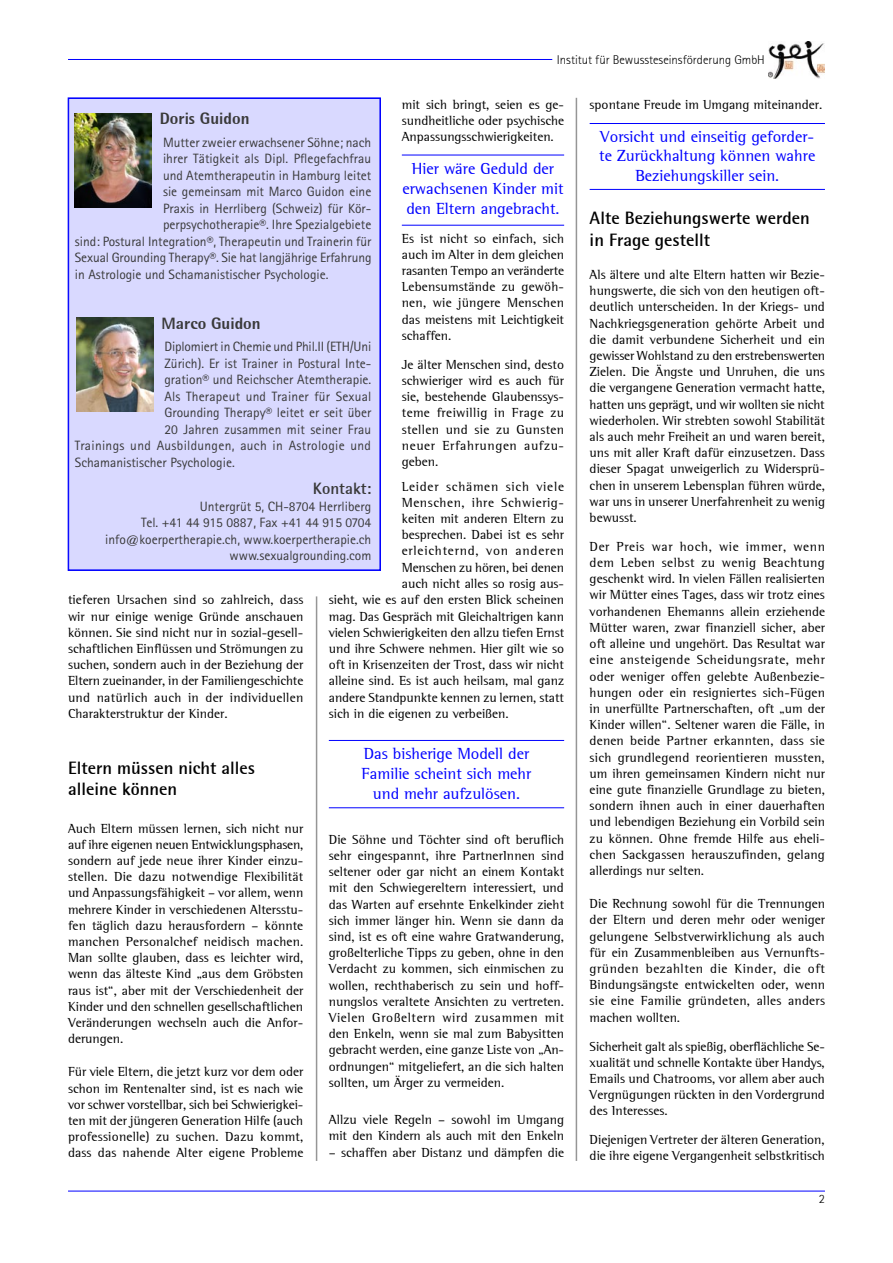
<style>
.page{position:relative;width:893px;height:1263px;background:#fff}
.page>*{position:absolute;margin:0;border:0;box-sizing:border-box;transform-origin:0 0}
.Titel_2{font:700 18px/21.6px "Rotis Semi Sans";color:#000}
.Kastenschrift_blau{font:16.5px/19.8px "Rotis Semi Serif";color:#00f;text-align:center}
.Kastentitel_grau{font:800 16.5px "Rotis Semi Sans";color:#393939}
.Kastentitel_grau-2{font:700 16.5px "Rotis Semi Sans";color:#393939}
.Fließtext_9{font:13.5px/16.2px "Rotis Semi Serif";color:#000;text-align:justify}
.Kastentext_grau{font:13.5px "Rotis Sans Serif";color:#393939}
.Kastentext_grau-2{font:13.5px "Rotis Sans Serif";letter-spacing:.02em;color:#393939}
.t1{font:300 12.75px "Rotis Sans Serif";color:#000}
</style>
<div class="page">
<div style="left:68px;top:98px;width:313px;height:473px;background:#d9d9ff"></div>
<img style="left:75px;top:113px;width:76px;height:94px">
<img style="left:77px;top:318px;width:76px;height:93px">
<hr style="left:329px;top:740px;width:235px;height:1px;background:#00f">
<hr style="left:402px;top:225px;width:162px;height:1px;background:#00f">
<hr style="left:329px;top:807px;width:235px;height:1px;background:#00f">
<hr style="left:316px;top:596px;width:1px;height:565px;background:#969696">
<hr style="left:576px;top:98px;width:1px;height:1063px;background:#969696">
<hr style="left:402px;top:155px;width:162px;height:1px;background:#00f">
<hr style="left:590px;top:123px;width:235px;height:1px;background:#00f">
<hr style="left:590px;top:189px;width:235px;height:1px;background:#00f">
<hr style="left:68px;top:1191px;width:757px;height:1px;background:#00f">
<hr style="left:68px;top:59px;width:484px;height:1px;background:#00f">
<img style="left:768px;top:41px;width:57px;height:38px">
<p class="t1" style="left:557px;top:53px;width:210px">Institut für Bewussteseinsförderung GmbH</p>
<p class="Fließtext_9" style="left:402px;top:96px;width:164px">mit sich bringt, seien es ge&shy;sundheitliche oder psychische Anpassungsschwierigkeiten.</p>
<p class="Kastenschrift_blau" style="left:402px;top:159px;width:163px">Hier wäre Geduld der erwachsenen Kinder mit den Eltern angebracht.</p>
<p class="Fließtext_9" style="left:402px;top:230px;width:164px">Es ist nicht so einfach, sich auch im Alter in dem gleichen rasanten Tempo an veränderte Lebensumstände zu gewöh&shy;nen, wie jüngere Menschen das meistens mit Leichtigkeit schaffen.</p>
<p class="Fließtext_9" style="left:402px;top:356px;width:164px">Je älter Menschen sind, desto schwieriger wird es auch für sie, bestehende Glaubenssys&shy;teme freiwillig in Frage zu stellen und sie zu Gunsten neuer Erfahrungen aufzu&shy;geben.</p>
<p class="Fließtext_9" style="left:402px;top:478px;width:164px">Leider schämen sich viele Menschen, ihre Schwierig&shy;keiten mit anderen Eltern zu besprechen. Dabei ist es sehr erleichternd, von anderen Menschen zu hören, bei denen auch nicht alles so rosig aus-</p>
<p class="Kastentitel_grau" style="left:160px;top:108px;width:91px">Doris Guidon</p>
<p class="Kastentext_grau" style="left:163px;top:134px;width:210px">Mutter zweier erwachsener Söhne; nach</p>
<p class="Kastentext_grau" style="left:163px;top:150px;width:210px">ihrer Tätigkeit als Dipl. Pflegefachfrau</p>
<p class="Kastentext_grau" style="left:163px;top:167px;width:210px">und Atemtherapeutin in Hamburg leitet</p>
<p class="Kastentext_grau" style="left:163px;top:183px;width:210px">sie gemeinsam mit Marco Guidon eine</p>
<p class="Kastentext_grau" style="left:163px;top:200px;width:210px">Praxis in Herrliberg (Schweiz) für Kör-</p>
<p class="Kastentext_grau" style="left:163px;top:216px;width:210px">perpsychotherapie®. Ihre Spezialgebiete</p>
<p class="Kastentext_grau" style="left:75px;top:233px;width:298px">sind: Postural Integration®, Therapeutin und Trainerin für</p>
<p class="Kastentext_grau" style="left:75px;top:249px;width:298px">Sexual Grounding Therapy®. Sie hat langjährige Erfahrung</p>
<p class="Kastentext_grau" style="left:75px;top:266px;width:255px">in Astrologie und Schamanistischer Psychologie.</p>
<p class="Kastentitel_grau" style="left:162px;top:312px;width:101px">Marco Guidon</p>
<p class="Kastentext_grau" style="left:164px;top:339px;width:208px">Diplomiert in Chemie und Phil.II (ETH/Uni</p>
<p class="Kastentext_grau" style="left:164px;top:355px;width:208px">Zürich). Er ist Trainer in Postural Inte-</p>
<p class="Kastentext_grau" style="left:164px;top:372px;width:208px">gration® und Reichscher Atemtherapie.</p>
<p class="Kastentext_grau" style="left:164px;top:388px;width:209px">Als Therapeut und Trainer für Sexual</p>
<p class="Kastentext_grau" style="left:164px;top:405px;width:208px">Grounding Therapy® leitet er seit über</p>
<p class="Kastentext_grau" style="left:164px;top:421px;width:208px">20 Jahren zusammen mit seiner Frau</p>
<p class="Kastentext_grau-2" style="left:75px;top:438px;width:298px">Trainings und Ausbildungen, auch in Astrologie und</p>
<p class="Kastentext_grau" style="left:75px;top:454px;width:161px">Schamanistischer Psychologie.</p>
<p class="Kastentitel_grau-2" style="left:313px;top:478px;width:60px">Kontakt:</p>
<p class="Kastentext_grau" style="left:200px;top:498px;width:173px">Untergrüt 5, CH-8704 Herrliberg</p>
<p class="Kastentext_grau" style="left:141px;top:515px;width:232px">Tel. +41 44 915 0887, Fax +41 44 915 0704</p>
<p class="Kastentext_grau" style="left:105px;top:531px;width:268px">info@koerpertherapie.ch, www.koerpertherapie.ch</p>
<p class="Kastentext_grau" style="left:230px;top:548px;width:143px">www.sexualgrounding.com</p>
<p class="Fließtext_9" style="left:329px;top:592px;width:237px">sieht, wie es auf den ersten Blick scheinen mag. Das Gespräch mit Gleichaltrigen kann vielen Schwierigkeiten den allzu tiefen Ernst und ihre Schwere nehmen. Hier gilt wie so oft in Krisenzeiten der Trost, dass wir nicht alleine sind. Es ist auch heilsam, mal ganz andere Standpunkte kennen zu lernen, statt sich in die eigenen zu verbeißen.</p>
<p class="Kastenschrift_blau" style="left:364px;top:743px;width:167px">Das bisherige Modell der</p>
<p class="Kastenschrift_blau" style="left:362px;top:763px;width:171px">Familie scheint sich mehr</p>
<p class="Kastenschrift_blau" style="left:373px;top:783px;width:149px">und mehr aufzulösen.</p>
<p class="Fließtext_9" style="left:329px;top:831px;width:237px">Die Söhne und Töchter sind oft beruflich sehr eingespannt, ihre PartnerInnen sind seltener oder gar nicht an einem Kontakt mit den Schwiegereltern interessiert, und das Warten auf ersehnte Enkelkinder zieht sich immer länger hin. Wenn sie dann da sind, ist es oft eine wahre Gratwanderung, großelterliche Tipps zu geben, ohne in den Verdacht zu kommen, sich einmischen zu wollen, rechthaberisch zu sein und hoff&shy;nungslos veraltete Ansichten zu vertreten.<br>Vielen Großeltern wird zusammen mit den Enkeln, wenn sie mal zum Babysitten gebracht werden, eine ganze Liste von „An&shy;ordnungen“ mitgeliefert, an die sich halten sollten, um Ärger zu vermeiden.</p>
<p class="Fließtext_9" style="left:329px;top:1111px;width:237px">Allzu viele Regeln – sowohl im Umgang mit den Kindern als auch mit den Enkeln</p>
<p class="Fließtext_9" style="left:329px;top:1144px;width:237px">– schaffen aber Distanz und dämpfen die</p>
<p class="Fließtext_9" style="left:68px;top:592px;width:237px">tieferen Ursachen sind so zahlreich, dass wir nur einige wenige Gründe anschauen können. Sie sind nicht nur in sozial-gesell&shy;schaftlichen Einflüssen und Strömungen zu suchen, sondern auch in der Beziehung der Eltern zueinander, in der Familiengeschichte und natürlich auch in der individuellen Charakterstruktur der Kinder.</p>
<p class="Titel_2" style="left:68px;top:756px;width:189px">Eltern müssen nicht alles alleine können</p>
<p class="Fließtext_9" style="left:68px;top:820px;width:237px">Auch Eltern müssen lernen, sich nicht nur auf ihre eigenen neuen Entwicklungsphasen, sondern auf jede neue ihrer Kinder einzu&shy;stellen. Die dazu notwendige Flexibilität und Anpassungsfähigkeit – vor allem, wenn mehrere Kinder in verschiedenen Altersstu&shy;fen täglich dazu herausfordern – könnte manchen Personalchef neidisch machen.<br>Man sollte glauben, dass es leichter wird, wenn das älteste Kind „aus dem Gröbsten raus ist“, aber mit der Verschiedenheit der Kinder und den schnellen gesellschaftlichen Veränderungen wechseln auch die Anfor&shy;derungen.</p>
<p class="Fließtext_9" style="left:68px;top:1064px;width:237px">Für viele Eltern, die jetzt kurz vor dem oder schon im Rentenalter sind, ist es nach wie vor schwer vorstellbar, sich bei Schwierigkei&shy;ten mit der jüngeren Generation Hilfe (auch professionelle) zu suchen. Dazu kommt, dass das nahende Alter eigene Probleme</p>
<p class="Fließtext_9" style="left:590px;top:96px;width:234px">spontane Freude im Umgang miteinander.</p>
<p class="Kastenschrift_blau" style="left:599px;top:126px;width:218px">Vorsicht und einseitig geforder&shy;te Zurückhaltung können wahre<br>Beziehungskiller sein.</p>
<p class="Titel_2" style="left:590px;top:207px;width:222px">Alte Beziehungswerte werden in Frage gestellt</p>
<p class="Fließtext_9" style="left:590px;top:266px;width:237px">Als ältere und alte Eltern hatten wir Bezie&shy;hungswerte, die sich von den heutigen oft&shy;deutlich unterscheiden. In der Kriegs- und Nachkriegsgeneration gehörte Arbeit und die damit verbundene Sicherheit und ein gewisser Wohlstand zu den erstrebenswerten Zielen. Die Ängste und Unruhen, die uns die vergangene Generation vermacht hatte, hatten uns geprägt, und wir wollten sie nicht wiederholen. Wir strebten sowohl Stabilität als auch mehr Freiheit an und waren bereit, uns mit aller Kraft dafür einzusetzen. Dass dieser Spagat unweigerlich zu Widersprü&shy;chen in unserem Lebensplan führen würde, war uns in unserer Unerfahrenheit zu wenig bewusst.</p>
<p class="Fließtext_9" style="left:590px;top:538px;width:237px">Der Preis war hoch, wie immer, wenn dem Leben selbst zu wenig Beachtung geschenkt wird. In vielen Fällen realisierten wir Mütter eines Tages, dass wir trotz eines vorhandenen Ehemanns allein erziehende Mütter waren, zwar finanziell sicher, aber oft alleine und ungehört. Das Resultat war eine ansteigende Scheidungsrate, mehr oder weniger offen gelebte Außenbezie&shy;hungen oder ein resigniertes sich-Fügen in unerfüllte Partnerschaften, oft „um der Kinder willen“. Seltener waren die Fälle, in denen beide Partner erkannten, dass sie sich grundlegend reorientieren mussten, um ihren gemeinsamen Kindern nicht nur eine gute finanzielle Grundlage zu bieten, sondern ihnen auch in einer dauerhaften und lebendigen Beziehung ein Vorbild sein zu können. Ohne fremde Hilfe aus eheli&shy;chen Sackgassen herauszufinden, gelang allerdings nur selten.</p>
<p class="Fließtext_9" style="left:590px;top:895px;width:237px">Die Rechnung sowohl für die Trennungen der Eltern und deren mehr oder weniger gelungene Selbstverwirklichung als auch für ein Zusammenbleiben aus Vernunfts&shy;gründen bezahlten die Kinder, die oft Bindungsängste entwickelten oder, wenn sie eine Familie gründeten, alles anders machen wollten.</p>
<p class="Fließtext_9" style="left:590px;top:1038px;width:237px">Sicherheit galt als spießig, oberflächliche Se&shy;xualität und schnelle Kontakte über Handys, Emails und Chatrooms, vor allem aber auch Vergnügungen rückten in den Vordergrund des Interesses.</p>
<p class="Fließtext_9" style="left:590px;top:1131px;width:237px">Diejenigen Vertreter der älteren Generation, die ihre eigene Vergangenheit selbstkritisch</p>
<p class="t1" style="left:819px;top:1191px;width:8px">2</p>
</div>
